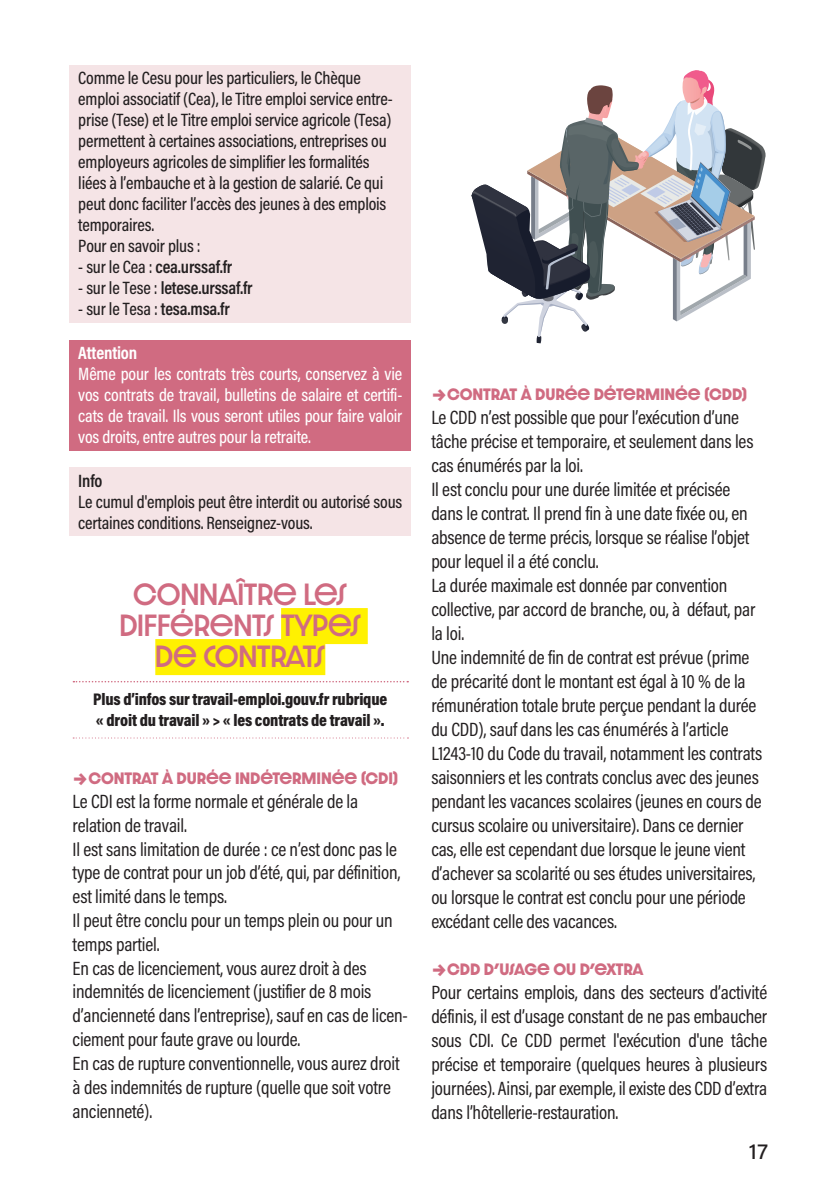
<style>
.page{position:relative;width:840px;height:1191px;background:#fff}
.page>*{position:absolute;margin:0;border:0;box-sizing:border-box;transform-origin:0 0}
.t1{font:500 26px/31px "Dazzle Unicase";letter-spacing:-.01em;color:#d06b81;text-align:center}
.t2{font:500 22px "Acumin Pro";color:#231f20}
.t3{font:19.4px/24px "Acumin Pro Cond";letter-spacing:-.01em;color:#231f20}
.t4{font:500 18px/21px "Acumin Pro Cond";letter-spacing:-.01em;color:#231f20}
.t5{font:500 18px/21px "Acumin Pro Cond";letter-spacing:-.01em;color:#fff;text-align:justify}
.t6{font:600 18px "Acumin Pro Cond";letter-spacing:-.01em;color:#231f20}
.t7{font:700 18px "Acumin Pro Cond";letter-spacing:-.01em;color:#fff}
.t8{font:900 17px/21px "Acumin Pro Cond";letter-spacing:-.01em;color:#231f20}
.t9{font:700 14px "Dazzle Unicase";letter-spacing:-.01em;color:#d06b81}
.s1{font-weight:500}
.s2{font-weight:600}
</style>
<div class="page">
<svg style="left:471px;top:70px;width:294px;height:274px"></svg>
<div style="left:70px;top:65px;width:340px;height:216px;background:#f5e4e6"></div>
<div style="left:70px;top:275px;width:340px;height:27px;background:#f5e4e6"></div>
<div style="left:70px;top:296px;width:340px;height:27px;background:#f5e4e6"></div>
<div style="left:70px;top:340px;width:340px;height:26px;background:#d06b81"></div>
<div style="left:70px;top:361px;width:340px;height:89px;background:#d06b81"></div>
<div style="left:70px;top:468px;width:340px;height:26px;background:#f5e4e6"></div>
<div style="left:70px;top:489px;width:340px;height:47px;background:#f5e4e6"></div>
<div style="left:281px;top:608px;width:86px;height:36px;background:#fff101"></div>
<div style="left:155px;top:639px;width:170px;height:36px;background:#fff101"></div>
<svg style="left:73px;top:681px;width:335px;height:1px"></svg>
<svg style="left:73px;top:737px;width:335px;height:1px"></svg>
<p class="t4" style="left:78px;top:67px;width:316px">Comme le Cesu pour les particuliers, le Chèque emploi associatif (Cea), le Titre emploi service entre&shy;prise (Tese) et le Titre emploi service agricole (Tesa) permettent à certaines associations, entreprises ou employeurs agricoles de simplifier les formalités liées à l’embauche et à la gestion de salarié. Ce qui peut donc faciliter l’accès des jeunes à des emplois temporaires.<br>Pour en savoir plus :</p>
<p class="t6" style="left:78px;top:255px;width:155px"><span class="s1">- sur le Cea :</span> cea.urssaf.fr</p>
<p class="t6" style="left:78px;top:276px;width:176px"><span class="s1">- sur le Tese :</span> letese.urssaf.fr</p>
<p class="t4" style="left:78px;top:298px;width:153px">- sur le Tesa : <span class="s2">tesa.msa.fr</span></p>
<p class="t7" style="left:78px;top:341px;width:60px">Attention</p>
<p class="t5" style="left:78px;top:363px;width:325px">Même pour les contrats très courts, conservez à vie vos contrats de travail, bulletins de salaire et certifi&shy;cats de travail. Ils vous seront utiles pour faire valoir vos droits, entre autres pour la retraite.</p>
<p class="t6" style="left:78px;top:468px;width:26px">Info</p>
<p class="t4" style="left:78px;top:490px;width:325px">Le cumul d'emplois peut être interdit ou autorisé sous certaines conditions. Renseignez-vous.</p>
<h1 class="t1" style="left:119px;top:578px;width:243px">CONNAÎTRE LES<br>DIFFÉRENTS TYPES<br>DE CONTRATS</h1>
<p class="t8" style="left:93px;top:688px;width:295px">Plus d’infos sur travail-emploi.gouv.fr rubrique « droit du travail » &gt; « les contrats de travail ».</p>
<p class="t9" style="left:88px;top:767px;width:311px">CONTRAT À DURÉE INDÉTERMINÉE (CDI)</p>
<p class="t3" style="left:73px;top:789px;width:336px">Le CDI est la forme normale et générale de la relation de travail.<br>Il est sans limitation de durée : ce n’est donc pas le type de contrat pour un job d’été, qui, par définition, est limité dans le temps.<br>Il peut être conclu pour un temps plein ou pour un temps partiel.<br>En cas de licenciement, vous aurez droit à des indemnités de licenciement (justifier de 8 mois d’ancienneté dans l’entreprise), sauf en cas de licen&shy;ciement pour faute grave ou lourde.<br>En cas de rupture conventionnelle, vous aurez droit à des indemnités de rupture (quelle que soit votre ancienneté).</p>
<p class="t9" style="left:447px;top:383px;width:301px">CONTRAT À DURÉE DÉTERMINÉE (CDD)</p>
<p class="t3" style="left:431px;top:405px;width:332px">Le CDD n’est possible que pour l’exécution d’une tâche précise et temporaire, et seulement dans les cas énumérés par la loi.<br>Il est conclu pour une durée limitée et précisée dans le contrat. Il prend fin à une date fixée ou, en absence de terme précis, lorsque se réalise l’objet pour lequel il a été conclu.<br>La durée maximale est donnée par convention collective, par accord de branche, ou, à défaut, par la loi.<br>Une indemnité de fin de contrat est prévue (prime de précarité dont le montant est égal à 10 % de la rémunération totale brute perçue pendant la durée du CDD), sauf dans les cas énumérés à l’article L1243-10 du Code du travail, notamment les contrats saisonniers et les contrats conclus avec des jeunes pendant les vacances scolaires (jeunes en cours de cursus scolaire ou universitaire). Dans ce dernier cas, elle est cependant due lorsque le jeune vient d’achever sa scolarité ou ses études universitaires, ou lorsque le contrat est conclu pour une période excédant celle des vacances.</p>
<p class="t9" style="left:447px;top:958px;width:197px">CDD D’USAGE OU D’EXTRA</p>
<p class="t3" style="left:431px;top:980px;width:337px;text-align:justify">Pour certains emplois, dans des secteurs d’activité définis, il est d’usage constant de ne pas embaucher sous CDI. Ce CDD permet l'exécution d'une tâche précise et temporaire (quelques heures à plusieurs journées). Ainsi, par exemple, il existe des CDD d’extra dans l’hôtellerie-restauration.</p>
<p class="t2" style="left:748px;top:1136px;width:21px">17</p>
</div>
